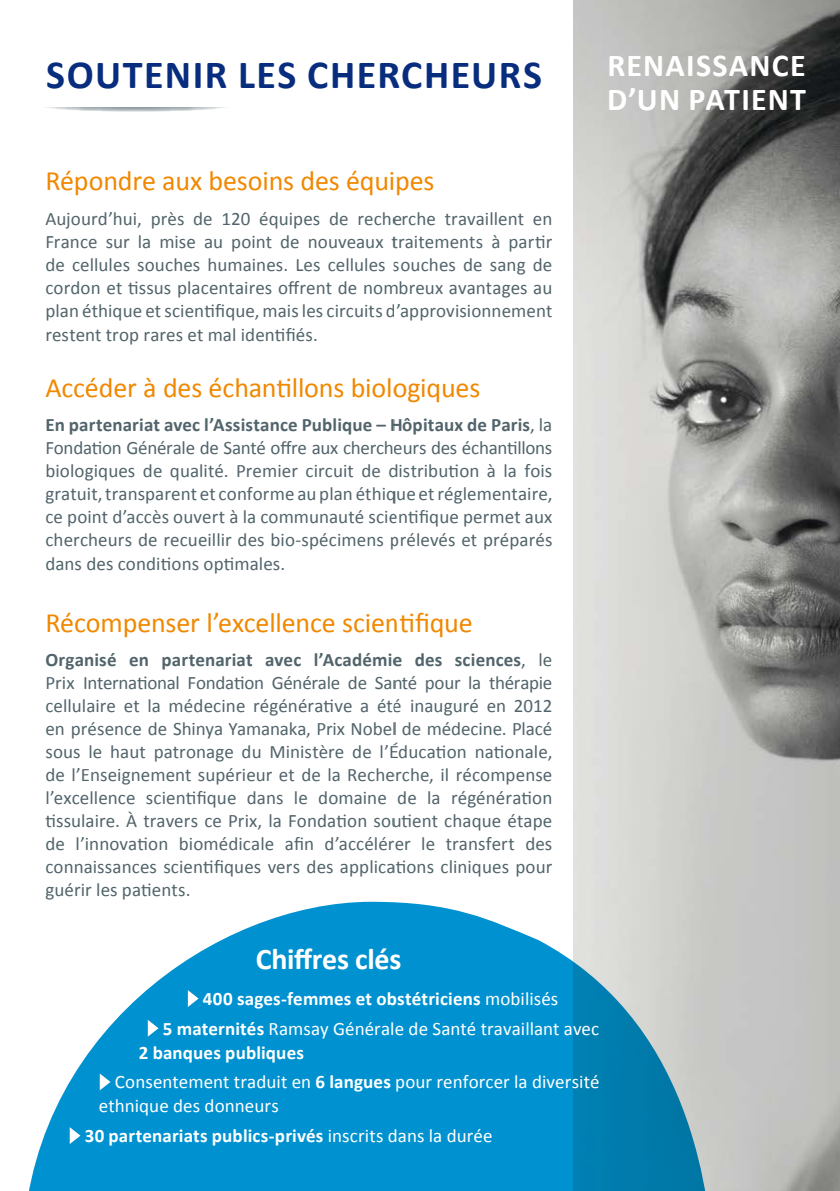
<style>
.page{position:relative;width:840px;height:1191px;background:#fff}
.page>*{position:absolute;margin:0;border:0;box-sizing:border-box;transform-origin:0 0}
.t1{font:700 40px "Calibri";letter-spacing:.035em;color:#092d7e}
.t2{font:700 32px/34px "Calibri";letter-spacing:.035em;color:#fff}
.t3{font:700 30px "Calibri";letter-spacing:-.01em;color:#fff}
.t4{font:28px "Calibri";letter-spacing:-.005em;color:#f08800}
.t5{font:19px/23.2px "Calibri";letter-spacing:.005em;color:#52646b;text-align:justify}
.t6{font:19px/29.6px "Calibri";letter-spacing:.005em;color:#fff}
.s1{font-weight:700}
</style>
<div class="page">
<svg style="left:41px;top:100px;width:189px;height:12px"></svg>
<div style="left:27px;top:54px;width:412px;height:53px;background:#fff"></div>
<img style="left:573px;top:0;width:266px;height:1191px">
<svg style="left:29px;top:901px;width:685px;height:290px;background:#3ea7d3"></svg>
<svg style="left:188px;top:990px;width:10px;height:17px"></svg>
<svg style="left:148px;top:1019px;width:10px;height:17px"></svg>
<svg style="left:100px;top:1073px;width:10px;height:17px"></svg>
<svg style="left:70px;top:1127px;width:10px;height:17px"></svg>
<h1 class="t1" style="left:46px;top:49px;width:497px">SOUTENIR LES CHERCHEURS</h1>
<h2 class="t2" style="left:607px;top:49px;width:200px">RENAISSANCE<br>D’UN PATIENT</h2>
<h3 class="t4" style="left:45px;top:163px;width:390px">Répondre aux besoins des équipes</h3>
<p class="t5" style="left:45px;top:207px;width:508px">Aujourd’hui, près de 120 équipes de recherche travaillent en France sur la mise au point de nouveaux traitements à partir de cellules souches humaines. Les cellules souches de sang de cordon et tissus placentaires offrent de nombreux avantages au plan éthique et scientifique, mais les circuits d’approvisionnement restent trop rares et mal identifiés.</p>
<h3 class="t4" style="left:45px;top:369px;width:436px">Accéder à des échantillons biologiques</h3>
<p class="t5" style="left:45px;top:413px;width:508px"><span class="s1">En partenariat avec l’Assistance Publique – Hôpitaux de Paris</span>, la Fondation Générale de Santé offre aux chercheurs des échantillons biologiques de qualité. Premier circuit de distribution à la fois gratuit, transparent et conforme au plan éthique et réglementaire, ce point d’accès ouvert à la communauté scientifique permet aux chercheurs de recueillir des bio-spécimens prélevés et préparés dans des conditions optimales.</p>
<h3 class="t4" style="left:45px;top:604px;width:428px">Récompenser l’excellence scientifique</h3>
<p class="t5" style="left:45px;top:648px;width:508px"><span class="s1">Organisé en partenariat avec l’Académie des sciences</span>, le Prix International Fondation Générale de Santé pour la thérapie cellulaire et la médecine régénérative a été inauguré en 2012 en présence de Shinya Yamanaka, Prix Nobel de médecine. Placé sous le haut patronage du Ministère de l’Éducation nationale, de l’Enseignement supérieur et de la Recherche, il récompense l’excellence scientifique dans le domaine de la régénération tissulaire. À travers ce Prix, la Fondation soutient chaque étape de l’innovation biomédicale afin d’accélérer le transfert des connaissances scientifiques vers des applications cliniques pour guérir les patients.</p>
<h3 class="t3" style="left:256px;top:940px;width:147px">Chiffres clés</h3>
<p class="t6" style="left:163px;top:984px;width:437px;text-align:center"><span class="s1">400 sages-femmes et obstétriciens</span> mobilisés<br><span class="s1">5 maternités</span> Ramsay Générale de Santé travaillant avec</p>
<p class="t6" style="left:115px;top:1037px;width:486px;text-indent:24px"><span class="s1">2 banques publiques<br></span>Consentement traduit en <span class="s1">6 langues</span> pour renforcer la diversité</p>
<p class="t6" style="left:85px;top:1091px;width:409px;text-indent:14px">ethnique des donneurs<br><span class="s1">30 partenariats publics-privés</span> inscrits dans la durée</p>
</div>
